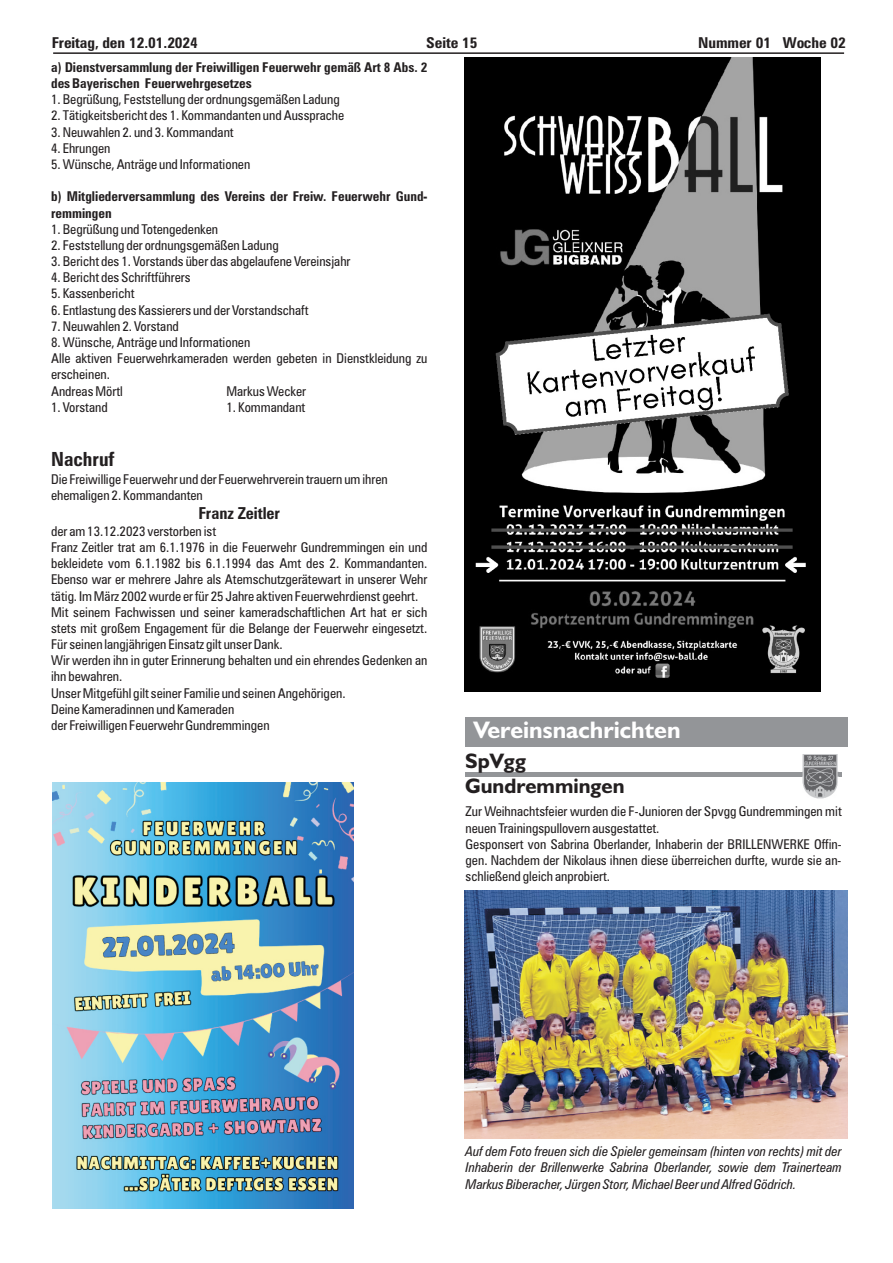
<style>
.page{position:relative;width:893px;height:1263px;background:#fff}
.page>*{position:absolute;margin:0;border:0;box-sizing:border-box;transform-origin:0 0}
.t1{font:700 24px "Humanist 521 BT";color:#fff}
.t2{font:700 21px/25.2px "Humanist 521 BT";color:#231f20}
.t3{font:700 condensed 19.5px "Zurich BT";color:#231f20}
.t4{font:700 condensed 16.5px "Zurich BT";color:#231f20}
.t5{font:700 condensed 15px "Zurich BT";letter-spacing:-.005em;color:#231f20;scale:1.04 1}
.t6{font:condensed 13.5px/16.2px "Zurich BT";color:#231f20}
.t7{font:italic condensed 13.5px/16.2px "Zurich BT";color:#231f20;text-align:justify}
.t8{font:700 condensed 13.5px/16.2px "Zurich BT";color:#231f20}
</style>
<div class="page">
<hr style="left:53px;top:52px;width:791px;height:2px;background:#231f20">
<img style="left:52px;top:783px;width:301px;height:426px">
<img style="left:464px;top:57px;width:357px;height:635px">
<div style="left:465px;top:717px;width:383px;height:30px;background:#939598"></div>
<hr style="left:466px;top:772px;width:376px;height:4px;background:#939598">
<img style="left:802px;top:754px;width:37px;height:45px">
<img style="left:465px;top:890px;width:383px;height:248px">
<p class="t5" style="left:52px;top:37px;width:142px">Freitag, den 12.01.2024</p>
<p class="t5" style="left:426px;top:37px;width:51px">Seite 15</p>
<p class="t5" style="left:698px;top:37px;width:144px">Nummer 01 Woche 02</p>
<p class="t8" style="left:51px;top:60px;width:378px">a) Dienstversammlung der Freiwilligen Feuerwehr gemäß Art 8 Abs. 2 des Bayerischen Feuerwehrgesetzes</p>
<p class="t6" style="left:51px;top:93px;width:290px">1. Begrüßung, Feststellung der ordnungsgemäßen Ladung</p>
<p class="t6" style="left:51px;top:109px;width:295px">2. Tätigkeitsbericht des 1. Kommandanten und Aussprache</p>
<p class="t6" style="left:51px;top:125px;width:184px">3. Neuwahlen 2. und 3. Kommandant</p>
<p class="t6" style="left:51px;top:141px;width:61px">4. Ehrungen</p>
<p class="t6" style="left:51px;top:157px;width:201px">5. Wünsche, Anträge und Informationen</p>
<p class="t8" style="left:51px;top:190px;width:378px">b) Mitgliederversammlung des Vereins der Freiw. Feuerwehr Gund&shy;remmingen</p>
<p class="t6" style="left:51px;top:222px;width:169px">1. Begrüßung und Totengedenken</p>
<p class="t6" style="left:51px;top:238px;width:229px">2. Feststellung der ordnungsgemäßen Ladung</p>
<p class="t6" style="left:51px;top:254px;width:301px">3. Bericht des 1. Vorstands über das abgelaufene Vereinsjahr</p>
<p class="t6" style="left:51px;top:271px;width:141px">4. Bericht des Schriftführers</p>
<p class="t6" style="left:51px;top:287px;width:85px">5. Kassenbericht</p>
<p class="t6" style="left:51px;top:303px;width:259px">6. Entlastung des Kassierers und der Vorstandschaft</p>
<p class="t6" style="left:51px;top:319px;width:129px">7. Neuwahlen 2. Vorstand</p>
<p class="t6" style="left:51px;top:335px;width:378px">8. Wünsche, Anträge und Informationen<br>Alle aktiven Feuerwehrkameraden werden gebeten in Dienstkleidung zu erscheinen.<br>Andreas Mörtl</p>
<p class="t6" style="left:226px;top:384px;width:81px">Markus Wecker</p>
<p class="t6" style="left:51px;top:400px;width:58px">1. Vorstand</p>
<p class="t6" style="left:226px;top:400px;width:80px">1. Kommandant</p>
<h3 class="t3" style="left:51px;top:451px;width:65px">Nachruf</h3>
<p class="t6" style="left:51px;top:472px;width:338px">Die Freiwillige Feuerwehr und der Feuerwehrverein trauern um ihren ehemaligen 2. Kommandanten</p>
<p class="t4" style="left:198px;top:506px;width:83px">Franz Zeitler</p>
<p class="t6" style="left:51px;top:524px;width:378px">der am 13.12.2023 verstorben ist<br>Franz Zeitler trat am 6.1.1976 in die Feuerwehr Gundremmingen ein und bekleidete vom 6.1.1982 bis 6.1.1994 das Amt des 2. Kommandanten.<br>Ebenso war er mehrere Jahre als Atemschutzgerätewart in unserer Wehr tätig. Im März 2002 wurde er für 25 Jahre aktiven Feuerwehrdienst geehrt.<br>Mit seinem Fachwissen und seiner kameradschaftlichen Art hat er sich stets mit großem Engagement für die Belange der Feuerwehr eingesetzt.<br>Für seinen langjährigen Einsatz gilt unser Dank.<br>Wir werden ihn in guter Erinnerung behalten und ein ehrendes Gedenken an ihn bewahren.<br>Unser Mitgefühl gilt seiner Familie und seinen Angehörigen.<br>Deine Kameradinnen und Kameraden<br>der Freiwilligen Feuerwehr Gundremmingen</p>
<h1 class="t1" style="left:473px;top:720px;width:209px">Vereinsnachrichten</h1>
<h2 class="t2" style="left:465px;top:750px;width:161px">SpVgg<br>Gundremmingen</h2>
<p class="t6" style="left:466px;top:805px;width:378px">Zur Weihnachtsfeier wurden die F-Junioren der Spvgg Gundremmingen mit neuen Trainingspullovern ausgestattet.<br>Gesponsert von Sabrina Oberlander, Inhaberin der BRILLENWERKE Offin&shy;gen. Nachdem der Nikolaus ihnen diese überreichen durfte, wurde sie an&shy;schließend gleich anprobiert.</p>
<p class="t7" style="left:466px;top:1144px;width:378px">Auf dem Foto freuen sich die Spieler gemeinsam (hinten von rechts) mit der Inhaberin der Brillenwerke Sabrina Oberlander, sowie dem Trainerteam Markus Biberacher, Jürgen Storr, Michael Beer und Alfred Gödrich.</p>
</div>
